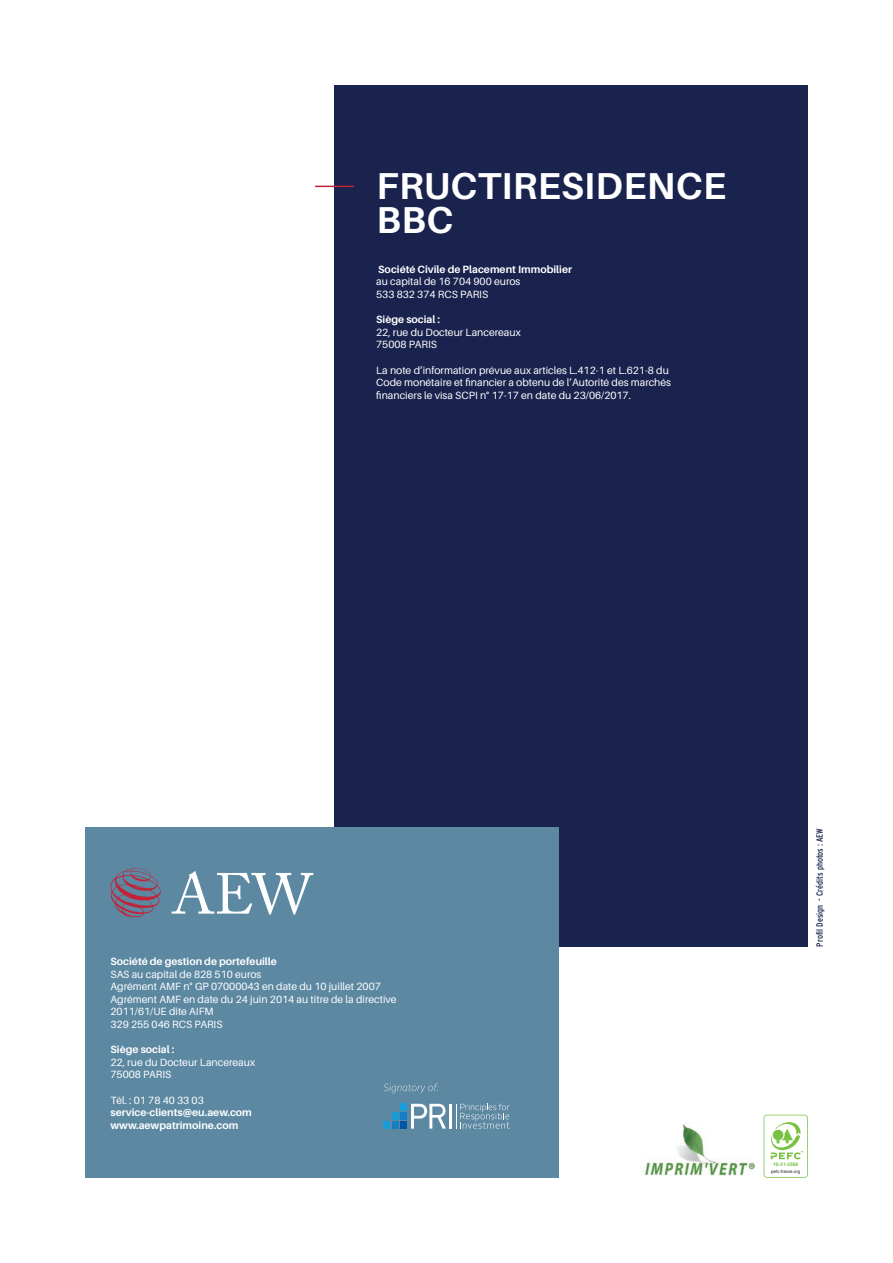
<style>
.page{position:relative;width:893px;height:1263px;background:#fff}
.page>*{position:absolute;margin:0;border:0;box-sizing:border-box;transform-origin:0 0}
.t1{font:700 37.5px/33.8px "Aileron";letter-spacing:.01em;color:#fff}
.t2{font:10.5px/12.6px "Aileron";color:#fff}
.t3{font:700 10.5px/12.6px "Aileron";color:#fff}
.t4{font:9px "Interstate Condensed";color:#19234e}
.t5{font:700 4.95px "Arial";color:#79c142}
.t6{font:4.35px "Arial";color:#231f20}
</style>
<div class="page">
<div style="left:334px;top:85px;width:474px;height:861px;background:#19234e"></div>
<img style="left:644px;top:1124px;width:111px;height:52px">
<div style="left:764px;top:1115px;width:44px;height:63px;background:#96ce6a;border-radius:4px"></div>
<div style="left:764px;top:1115px;width:43px;height:62px;background:#fff;border-radius:3px"></div>
<svg style="left:770px;top:1122px;width:33px;height:37px"></svg>
<div style="left:85px;top:828px;width:473px;height:350px;background:#5c88a2"></div>
<svg style="left:172px;top:871px;width:141px;height:44px"></svg>
<svg style="left:110px;top:867px;width:51px;height:51px"></svg>
<div style="left:400px;top:1104px;width:7px;height:7px;background:#169cd8"></div>
<div style="left:400px;top:1113px;width:7px;height:7px;background:#167fc3"></div>
<div style="left:400px;top:1121px;width:7px;height:7px;background:#0155a3"></div>
<div style="left:392px;top:1113px;width:7px;height:7px;background:#169cd8"></div>
<div style="left:392px;top:1121px;width:7px;height:7px;background:#167fc3"></div>
<div style="left:384px;top:1121px;width:6px;height:7px;background:#169cd8"></div>
<svg style="left:411px;top:1104px;width:35px;height:24px"></svg>
<hr style="left:449px;top:1104px;width:3px;height:24px;background:#fff">
<svg style="left:456px;top:1104px;width:53px;height:25px"></svg>
<svg style="left:383px;top:1083px;width:55px;height:10px"></svg>
<hr style="left:315px;top:186px;width:39px;height:1px;background:#c22338">
<h1 class="t1" style="left:376px;top:169px;width:351px">FRUCTIRESIDENCE<br>BBC</h1>
<p class="t3" style="left:378px;top:263px;width:195px">Société Civile de Placement Immobilier</p>
<p class="t2" style="left:376px;top:276px;width:146px">au capital de 16 704 900 euros<br>533 832 374 RCS PARIS</p>
<p class="t3" style="left:376px;top:313px;width:65px">Siège social :</p>
<p class="t2" style="left:376px;top:326px;width:146px">22, rue du Docteur Lancereaux<br>75008 PARIS</p>
<p class="t2" style="left:376px;top:364px;width:296px">La note d’information prévue aux articles L.412-1 et L.621-8 du<br>Code monétaire et financier a obtenu de l’Autorité des marchés financiers le visa SCPI n° 17-17 en date du 23/06/2017.</p>
<p class="t3" style="left:111px;top:955px;width:168px">Société de gestion de portefeuille</p>
<p class="t2" style="left:111px;top:968px;width:288px">SAS au capital de 828 510 euros<br>Agrément AMF n° GP 07000043 en date du 10 juillet 2007<br>Agrément AMF en date du 24 juin 2014 au titre de la directive 2011/61/UE dite AIFM<br>329 255 046 RCS PARIS</p>
<p class="t3" style="left:111px;top:1043px;width:65px">Siège social :</p>
<p class="t2" style="left:111px;top:1056px;width:146px">22, rue du Docteur Lancereaux<br>75008 PARIS</p>
<p class="t2" style="left:111px;top:1094px;width:95px">Tél. : 01 78 40 33 03</p>
<p class="t3" style="left:111px;top:1106px;width:143px">service-clients@eu.aew.com www.aewpatrimoine.com</p>
<p class="t4" style="left:815px;top:947px;width:120px;rotate:-90deg">Profil Design - Crédits photos : AEW</p>
<p class="t5" style="left:773px;top:1161px;width:27px">10-31-2586</p>
<p class="t6" style="left:771px;top:1168px;width:31px">pefc-france.org</p>
</div>
